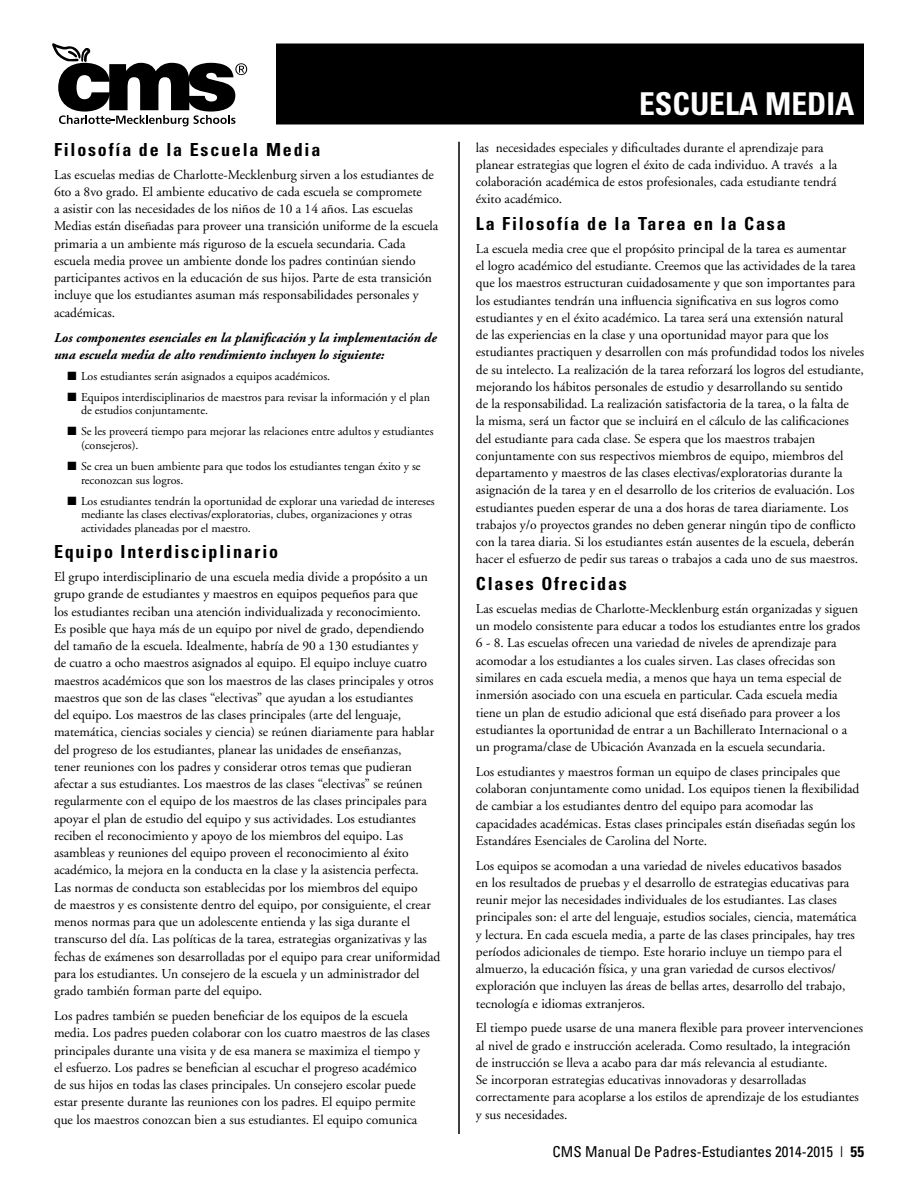
<style>
.page{position:relative;width:918px;height:1188px;background:#fff}
.page>*{position:absolute;margin:0;border:0;box-sizing:border-box;transform-origin:0 0}
.t1{font:700 condensed 31.5px "Univers";color:#fff}
.t2{font:700 condensed 18px "Univers";letter-spacing:.1em;color:#000}
.t3{font:condensed 15px "Univers";color:#000}
.t4{font:13.5px/17.2px "Adobe Garamond";color:#000}
.t5{font:italic 700 13.5px/17.2px "Adobe Garamond";color:#000}
.t6{font:12px/13.5px "Adobe Garamond";color:#000}
.s1{font-weight:700}
</style>
<div class="page">
<div style="left:277px;top:44px;width:586px;height:80px;background:#000"></div>
<svg style="left:52px;top:44px;width:195px;height:82px"></svg>
<hr style="left:458px;top:142px;width:2px;height:992px;background:#000">
<h2 class="t2" style="left:54px;top:139px;width:268px">Filosofía de la Escuela Media</h2>
<p class="t4" style="left:54px;top:166px;width:386px">Las escuelas medias de Charlotte-Mecklenburg sirven a los estudiantes de 6to a 8vo grado. El ambiente educativo de cada escuela se compromete<br>a asistir con las necesidades de los niños de 10 a 14 años. Las escuelas Medias están diseñadas para proveer una transición uniforme de la escuela primaria a un ambiente más riguroso de la escuela secundaria. Cada escuela media provee un ambiente donde los padres continúan siendo participantes activos en la educación de sus hijos. Parte de esta transición incluye que los estudiantes asuman más responsabilidades personales y académicas.</p>
<p class="t5" style="left:54px;top:329px;width:384px">Los componentes esenciales en la planificación y la implementación de una escuela media de alto rendimiento incluyen lo siguiente:</p>
<p class="t6" style="left:68px;top:370px;width:264px">■ Los estudiantes serán asignados a equipos académicos.</p>
<p class="t6" style="left:81px;top:391px;width:350px;text-indent:-14px">■ Equipos interdisciplinarios de maestros para revisar la información y el plan de estudios conjuntamente.</p>
<p class="t6" style="left:81px;top:425px;width:354px;text-indent:-14px">■ Se les proveerá tiempo para mejorar las relaciones entre adultos y estudiantes (consejeros).</p>
<p class="t6" style="left:81px;top:460px;width:341px;text-indent:-14px">■ Se crea un buen ambiente para que todos los estudiantes tengan éxito y se reconozcan sus logros.</p>
<p class="t6" style="left:81px;top:494px;width:355px;text-indent:-14px">■ Los estudiantes tendrán la oportunidad de explorar una variedad de intereses mediante las clases electivas/exploratorias, clubes, organizaciones y otras actividades planeadas por el maestro.</p>
<h2 class="t2" style="left:54px;top:541px;width:226px">Equipo Interdisciplinario</h2>
<p class="t4" style="left:54px;top:569px;width:388px">El grupo interdisciplinario de una escuela media divide a propósito a un grupo grande de estudiantes y maestros en equipos pequeños para que<br>los estudiantes reciban una atención individualizada y reconocimiento.<br>Es posible que haya más de un equipo por nivel de grado, dependiendo del tamaño de la escuela. Idealmente, habría de 90 a 130 estudiantes y<br>de cuatro a ocho maestros asignados al equipo. El equipo incluye cuatro maestros académicos que son los maestros de las clases principales y otros maestros que son de las clases “electivas” que ayudan a los estudiantes<br>del equipo. Los maestros de las clases principales (arte del lenguaje, matemática, ciencias sociales y ciencia) se reúnen diariamente para hablar del progreso de los estudiantes, planear las unidades de enseñanzas,<br>tener reuniones con los padres y considerar otros temas que pudieran afectar a sus estudiantes. Los maestros de las clases “electivas” se reúnen regularmente con el equipo de los maestros de las clases principales para apoyar el plan de estudio del equipo y sus actividades. Los estudiantes reciben el reconocimiento y apoyo de los miembros del equipo. Las asambleas y reuniones del equipo proveen el reconocimiento al éxito académico, la mejora en la conducta en la clase y la asistencia perfecta.<br>Las normas de conducta son establecidas por los miembros del equipo<br>de maestros y es consistente dentro del equipo, por consiguiente, el crear menos normas para que un adolescente entienda y las siga durante el transcurso del día. Las políticas de la tarea, estrategias organizativas y las fechas de exámenes son desarrolladas por el equipo para crear uniformidad para los estudiantes. Un consejero de la escuela y un administrador del grado también forman parte del equipo.</p>
<p class="t4" style="left:54px;top:1007px;width:377px">Los padres también se pueden beneficiar de los equipos de la escuela media. Los padres pueden colaborar con los cuatro maestros de las clases principales durante una visita y de esa manera se maximiza el tiempo y el esfuerzo. Los padres se benefician al escuchar el progreso académico de sus hijos en todas las clases principales. Un consejero escolar puede estar presente durante las reuniones con los padres. El equipo permite que los maestros conozcan bien a sus estudiantes. El equipo comunica</p>
<h1 class="t1" style="left:639px;top:84px;width:217px">ESCUELA MEDIA</h1>
<p class="t4" style="left:476px;top:139px;width:363px">las necesidades especiales y dificultades durante el aprendizaje para planear estrategias que logren el éxito de cada individuo. A través a la colaboración académica de estos profesionales, cada estudiante tendrá éxito académico.</p>
<h2 class="t2" style="left:476px;top:213px;width:311px">La Filosofía de la Tarea en la Casa</h2>
<p class="t4" style="left:476px;top:240px;width:390px">La escuela media cree que el propósito principal de la tarea es aumentar<br>el logro académico del estudiante. Creemos que las actividades de la tarea que los maestros estructuran cuidadosamente y que son importantes para los estudiantes tendrán una influencia significativa en sus logros como estudiantes y en el éxito académico. La tarea será una extensión natural<br>de las experiencias en la clase y una oportunidad mayor para que los estudiantes practiquen y desarrollen con más profundidad todos los niveles de su intelecto. La realización de la tarea reforzará los logros del estudiante, mejorando los hábitos personales de estudio y desarrollando su sentido<br>de la responsabilidad. La realización satisfactoria de la tarea, o la falta de<br>la misma, será un factor que se incluirá en el cálculo de las calificaciones del estudiante para cada clase. Se espera que los maestros trabajen conjuntamente con sus respectivos miembros de equipo, miembros del departamento y maestros de las clases electivas/exploratorias durante la asignación de la tarea y en el desarrollo de los criterios de evaluación. Los estudiantes pueden esperar de una a dos horas de tarea diariamente. Los trabajos y/o proyectos grandes no deben generar ningún tipo de conflicto con la tarea diaria. Si los estudiantes están ausentes de la escuela, deberán hacer el esfuerzo de pedir sus tareas o trabajos a cada uno de sus maestros.</p>
<h2 class="t2" style="left:476px;top:573px;width:152px">Clases Ofrecidas</h2>
<p class="t4" style="left:476px;top:600px;width:386px">Las escuelas medias de Charlotte-Mecklenburg están organizadas y siguen un modelo consistente para educar a todos los estudiantes entre los grados 6 - 8. Las escuelas ofrecen una variedad de niveles de aprendizaje para acomodar a los estudiantes a los cuales sirven. Las clases ofrecidas son similares en cada escuela media, a menos que haya un tema especial de inmersión asociado con una escuela en particular. Cada escuela media tiene un plan de estudio adicional que está diseñado para proveer a los estudiantes la oportunidad de entrar a un Bachillerato Internacional o a un programa/clase de Ubicación Avanzada en la escuela secundaria.</p>
<p class="t4" style="left:476px;top:763px;width:385px">Los estudiantes y maestros forman un equipo de clases principales que colaboran conjuntamente como unidad. Los equipos tienen la flexibilidad de cambiar a los estudiantes dentro del equipo para acomodar las capacidades académicas. Estas clases principales están diseñadas según los Estandáres Esenciales de Carolina del Norte.</p>
<p class="t4" style="left:476px;top:857px;width:382px">Los equipos se acomodan a una variedad de niveles educativos basados en los resultados de pruebas y el desarrollo de estrategias educativas para reunir mejor las necesidades individuales de los estudiantes. Las clases principales son: el arte del lenguaje, estudios sociales, ciencia, matemática y lectura. En cada escuela media, a parte de las clases principales, hay tres períodos adicionales de tiempo. Este horario incluye un tiempo para el almuerzo, la educación física, y una gran variedad de cursos electivos/ exploración que incluyen las áreas de bellas artes, desarrollo del trabajo, tecnología e idiomas extranjeros.</p>
<p class="t4" style="left:476px;top:1020px;width:389px">El tiempo puede usarse de una manera flexible para proveer intervenciones al nivel de grado e instrucción acelerada. Como resultado, la integración de instrucción se lleva a acabo para dar más relevancia al estudiante.<br>Se incorporan estrategias educativas innovadoras y desarrolladas correctamente para acoplarse a los estilos de aprendizaje de los estudiantes y sus necesidades.</p>
<p class="t3" style="left:553px;top:1142px;width:313px">CMS Manual De Padres-Estudiantes 2014-2015 | <span class="s1">55</span></p>
</div>
